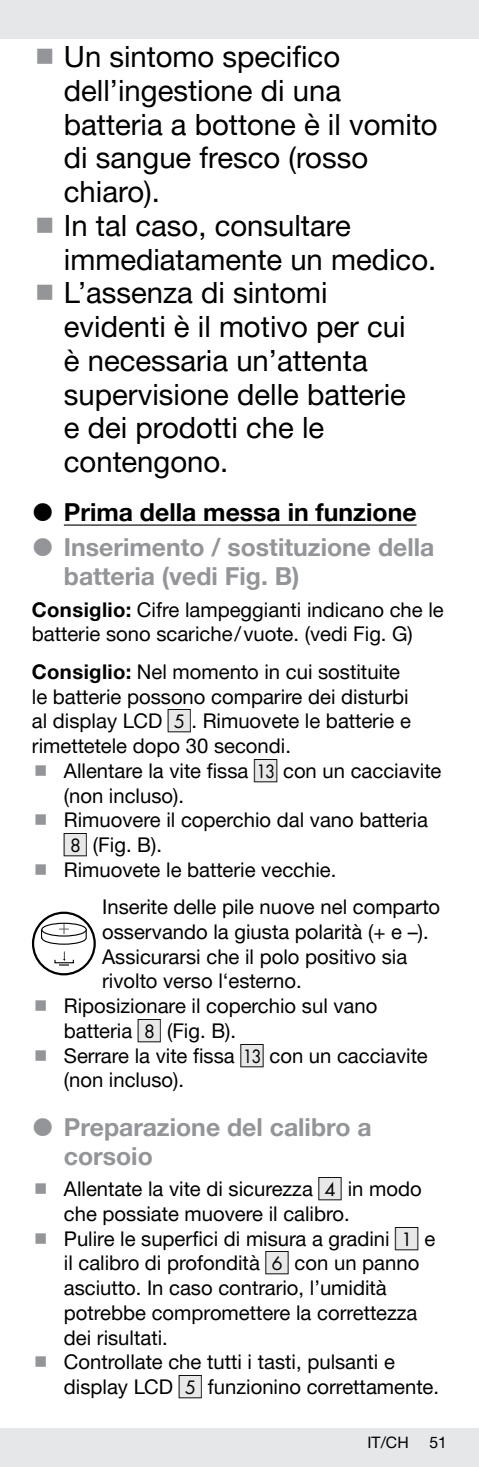
<style>
.page{position:relative;width:479px;height:1467px;background:#fff}
.page>*{position:absolute;margin:0;border:0;box-sizing:border-box;transform-origin:0 0}
.t1{font:29.25px/33.8px "Helvetica Neue Parkside";color:#000}
.t2{font:700 24.75px/29.2px "Helvetica Neue Parkside";color:#939598}
.t3{font:700 24.75px "Helvetica Neue Parkside";color:#000}
.t4{font:20.25px/24.8px "Helvetica Neue Parkside";color:#000}
.t5{font:15.75px "Helvetica Neue Parkside";color:#000}
.s1{font-weight:700}
.s2{font-family:"IMP Lidl Num Box";font-size:17.78px;color:#e9e8e9}
.s3{font-family:"IMP Lidl Num Box";font-size:17.78px}
</style>
<div class="page">
<div style="left:0;top:0;width:478px;height:38px;background:#e6e7e8"></div>
<div style="left:0;top:1429px;width:478px;height:38px;background:#e6e7e8"></div>
<hr style="left:64px;top:524px;width:352px;height:2px;background:#000">
<div style="left:32px;top:912px;width:64px;height:63px;border:2px solid #000;border-radius:50%"></div>
<svg style="left:40px;top:922px;width:47px;height:44px"></svg>
<p class="t1" style="left:64px;top:40px;width:375px">Un sintomo specifico dell’ingestione di una batteria a bottone è il vomito di sangue fresco (rosso chiaro).<br>In tal caso, consultare immediatamente un medico.<br>L’assenza di sintomi<br>evidenti è il motivo per cui<br>è necessaria un’attenta supervisione delle batterie<br>e dei prodotti che le contengono.</p>
<p class="t3" style="left:64px;top:498px;width:354px">Prima della messa in funzione</p>
<p class="t2" style="left:64px;top:533px;width:372px">Inserimento / sostituzione della batteria (vedi Fig. B)</p>
<p class="t4" style="left:32px;top:597px;width:413px"><span class="s1">Consiglio:</span> Cifre lampeggianti indicano che le batterie sono scariche / vuote. (vedi Fig. G)</p>
<p class="t4" style="left:32px;top:659px;width:380px"><span class="s1">Consiglio:</span> Nel momento in cui sostituite le batterie possono comparire dei disturbi al display LCD <span class="s2">[</span><span class="s3">5]</span>. Rimuovete le batterie e rimettetele dopo 30 secondi.</p>
<p class="t4" style="left:64px;top:758px;width:378px">Allentare la vite fissa <span class="s2">[</span><span class="s3">13]</span> con un cacciavite (non incluso).<br>Rimuovere il coperchio dal vano batteria <span class="s2">[</span><span class="s3">8]</span> (Fig. B).<br>Rimuovete le batterie vecchie.</p>
<p class="t4" style="left:102px;top:895px;width:339px">Inserite delle pile nuove nel comparto</p>
<p class="t4" style="left:102px;top:920px;width:328px">osservando la giusta polarità (+ e –).</p>
<p class="t4" style="left:102px;top:944px;width:306px">Assicurarsi che il polo positivo sia</p>
<p class="t4" style="left:102px;top:969px;width:201px">rivolto verso l‘esterno.</p>
<p class="t4" style="left:64px;top:994px;width:315px">Riposizionare il coperchio sul vano</p>
<p class="t4" style="left:64px;top:1019px;width:174px">batteria <span class="s2">[</span><span class="s3">8]</span> (Fig. B).</p>
<p class="t4" style="left:64px;top:1043px;width:365px">Serrare la vite fissa <span class="s2">[</span><span class="s3">13]</span> con un cacciavite</p>
<p class="t4" style="left:64px;top:1068px;width:122px">(non incluso).</p>
<p class="t2" style="left:64px;top:1113px;width:309px">Preparazione del calibro a corsoio</p>
<p class="t4" style="left:64px;top:1177px;width:376px">Allentate la vite di sicurezza <span class="s2">[</span><span class="s3">4]</span> in modo che possiate muovere il calibro.<br>Pulire le superfici di misura a gradini <span class="s2">[</span><span class="s3">1]</span> e il calibro di profondità <span class="s2">[</span><span class="s3">6]</span> con un panno asciutto. In caso contrario, l’umidità potrebbe compromettere la correttezza dei risultati.<br>Controllate che tutti i tasti, pulsanti e display LCD <span class="s2">[</span><span class="s3">5]</span> funzionino correttamente.</p>
<p class="t5" style="left:367px;top:1433px;width:43px">IT/CH</p>
<p class="t5" style="left:429px;top:1433px;width:19px">51</p>
</div>
